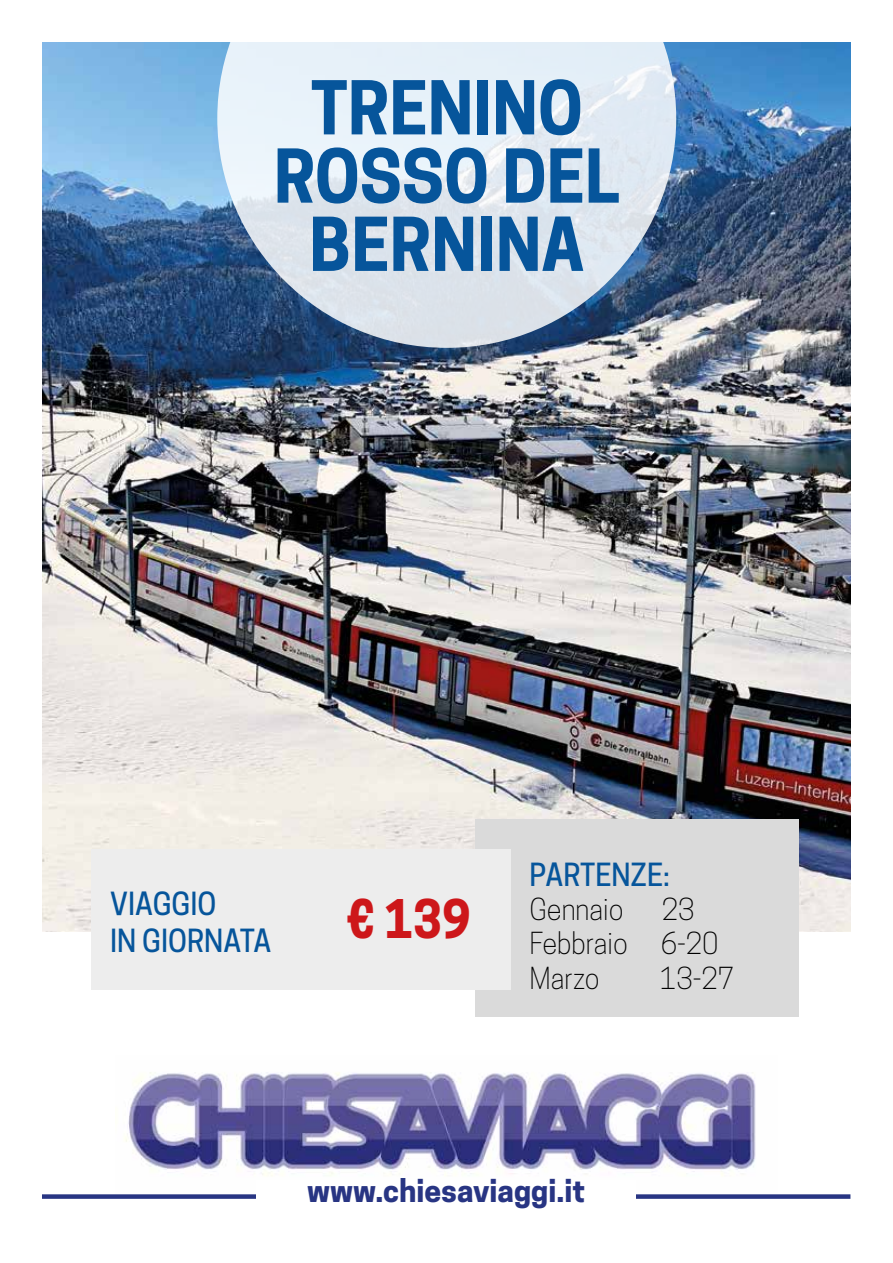
<style>
.page{position:relative;width:893px;height:1263px;background:#fff}
.page>*{position:absolute;margin:0;border:0;box-sizing:border-box;transform-origin:0 0}
.t1{font:700 69.6px/68.2px "Cooper Hewitt";color:#06559b;text-align:center;scale:.96 1}
.t2{font:700 49.95px "Cooper Hewitt";color:#cd171a;scale:.96 1}
.t3{font:500 30px/36.6px "Cooper Hewitt";color:#06559b;scale:.96 1}
.t4{font:700 30px "Cooper Hewitt";color:#283583}
.t5{font:300 28.5px/34.2px "Cooper Hewitt";color:#000;scale:.96 1}
</style>
<div class="page">
<img style="left:43px;top:43px;width:807px;height:888px">
<svg style="left:217px;top:42px;width:459px;height:306px;fill:#e0e8f0"></svg>
<img style="left:125px;top:1072px;width:631px;height:104px">
<div style="left:42px;top:1194px;width:808px;height:5px;background:#283583"></div>
<div style="left:256px;top:1179px;width:380px;height:41px;background:#fff"></div>
<div style="left:475px;top:819px;width:324px;height:197px;background:#dadada"></div>
<div style="left:91px;top:849px;width:419px;height:141px;background:#ededed"></div>
<h1 class="t1" style="left:274px;top:74px;width:362px">TRENINO<br>ROSSO DEL<br>BERNINA</h1>
<p class="t3" style="left:110px;top:885px;width:169px">VIAGGIO<br>IN GIORNATA</p>
<h2 class="t2" style="left:346px;top:889px;width:131px">€ 139</h2>
<p class="t3" style="left:529px;top:856px;width:148px">PARTENZE:</p>
<p class="t5" style="left:529px;top:892px;width:99px">Gennaio</p>
<p class="t5" style="left:529px;top:892px;width:199px;text-indent:132px">23<br>Febbraio 6-20<br>Marzo</p>
<p class="t5" style="left:660px;top:961px;width:79px">13-27</p>
<p class="t4" style="left:307px;top:1173px;width:280px">www.chiesaviaggi.it</p>
</div>
